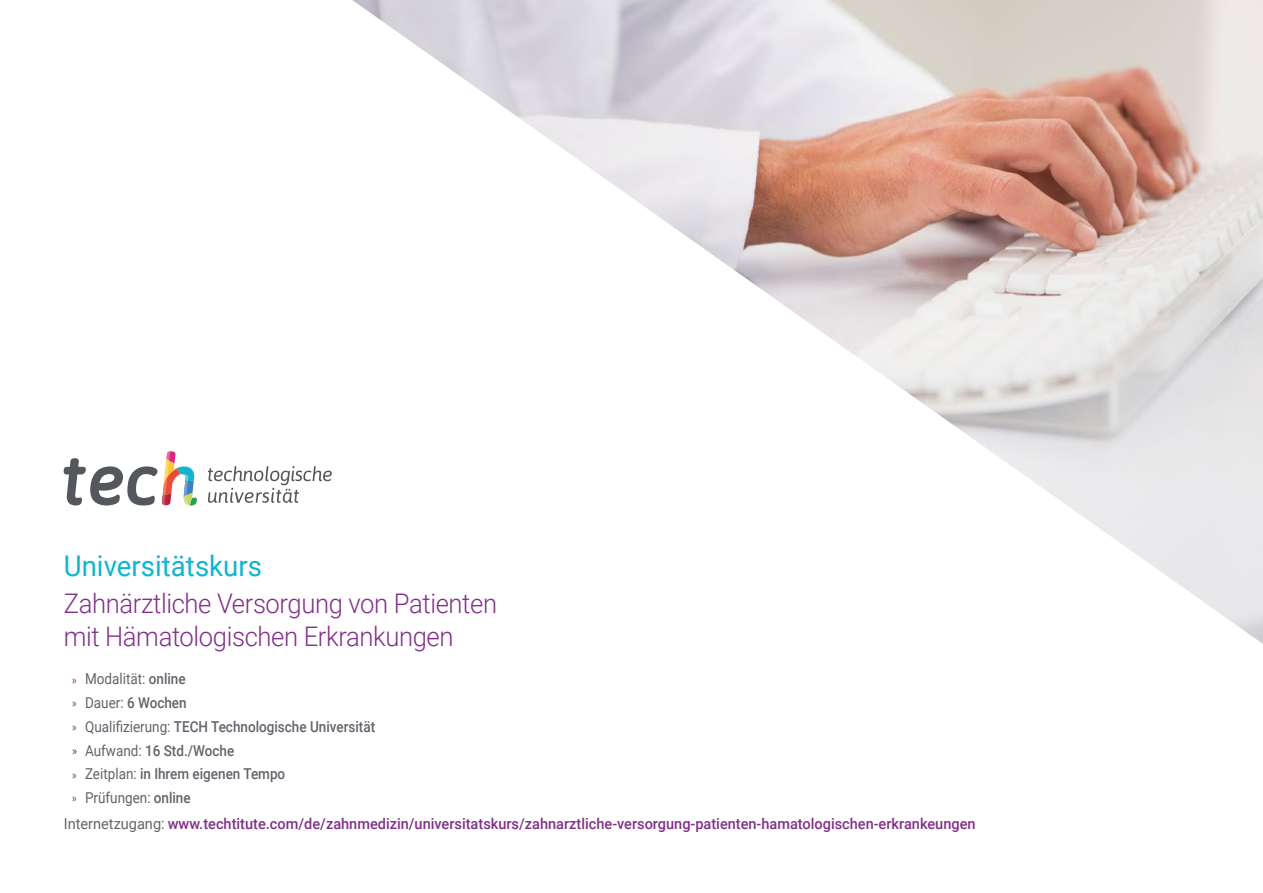
<style>
.page{position:relative;width:1263px;height:893px;background:#fff}
.page>*{position:absolute;margin:0;border:0;box-sizing:border-box;transform-origin:0 0}
.t1{font:28.5px "Roboto";color:#0fb6cf}
.t2{font:300 27px/33px "Roboto";letter-spacing:-.015em;color:#813089;scale:.95 1}
.t3{font:500 15px/23.7px "Roboto";color:#61646a;scale:.9 1}
.t4{font:500 15px "Roboto";color:#813089}
.s1{font-family:"Myriad Pro";font-weight:400;font-size:12px;color:#813089}
.s2{font-weight:400}
.s3{font-weight:400;font-size:12px;color:#813089}
.s4{font-weight:400;color:#61646a}
</style>
<div class="page">
<img style="left:352px;top:0;width:911px;height:644px">
<svg style="left:64px;top:451px;width:133px;height:55px"></svg>
<svg style="left:208px;top:466px;width:124px;height:37px"></svg>
<h1 class="t1" style="left:64px;top:546px;width:200px">Universitätskurs</h1>
<h2 class="t2" style="left:64px;top:586px;width:458px">Zahnärztliche Versorgung von Patienten mit Hämatologischen Erkrankungen</h2>
<p class="t3" style="left:72px;top:667px;width:338px"><span class="s1">»</span> <span class="s2">Modalität:</span> online<br><span class="s1">»</span> <span class="s2">Dauer:</span> 6 Wochen<br><span class="s1">»</span> <span class="s2">Qualifizierung:</span> TECH Technologische Universität <span class="s3">»</span> <span class="s2">Aufwand:</span> 16 Std./Woche<br><span class="s1">»</span> <span class="s2">Zeitplan:</span> in Ihrem eigenen Tempo<br><span class="s1">»</span> <span class="s2">Prüfungen:</span> online</p>
<p class="t4" style="left:64px;top:813px;width:913px"><span class="s4">Internetzugang:</span> www.techtitute.com/de/zahnmedizin/universitatskurs/zahnarztliche-versorgung-patienten-hamatologischen-erkrankeungen</p>
</div>
